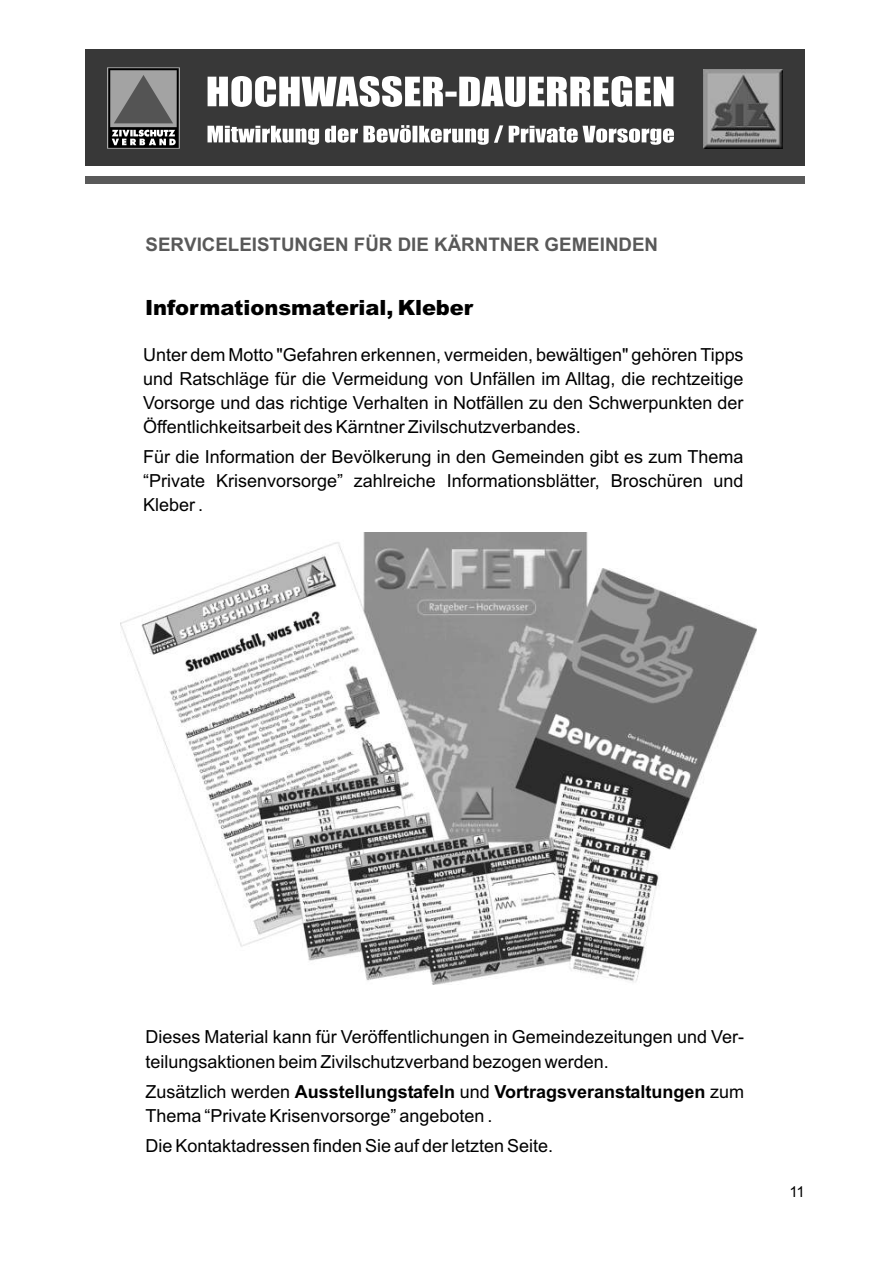
<style>
.page{position:relative;width:894px;height:1263px;background:#fff}
.page>*{position:absolute;margin:0;border:0;box-sizing:border-box;transform-origin:0 0}
.t1{font:900 21px "Arial";color:#000}
.t2{font:700 18.75px "Arial";color:#595959}
.t3{font:18px/24.2px "Arial";color:#000;text-align:justify}
.t4{font:15px "Arial";color:#000}
.s1{font-weight:700}
</style>
<div class="page">
<div style="left:85px;top:49px;width:720px;height:117px;background:#383838"></div>
<svg style="left:107px;top:67px;width:73px;height:82px"></svg>
<div style="left:108px;top:68px;width:71px;height:80px;background:linear-gradient(to right,#000,#000)"></div>
<div style="left:110px;top:70px;width:67px;height:57px;background:#a3a3a3"></div>
<svg style="left:112px;top:130px;width:64px;height:15px"></svg>
<svg style="left:114px;top:75px;width:59px;height:48px"></svg>
<img style="left:704px;top:69px;width:79px;height:79px">
<div style="left:85px;top:176px;width:720px;height:8px;background:#595959"></div>
<svg style="left:208px;top:125px;width:466px;height:20px"></svg>
<svg style="left:208px;top:76px;width:465px;height:31px"></svg>
<img style="left:120px;top:532px;width:636px;height:453px">
<p class="t2" style="left:146px;top:237px;width:514px">SERVICELEISTUNGEN FÜR DIE KÄRNTNER GEMEINDEN</p>
<p class="t1" style="left:145px;top:300px;width:330px">Informationsmaterial, Kleber</p>
<p class="t3" style="left:143px;top:344px;width:602px">Unter dem Motto "Gefahren erkennen, vermeiden, bewältigen" gehören Tipps und Ratschläge für die Vermeidung von Unfällen im Alltag, die rechtzeitige Vorsorge und das richtige Verhalten in Notfällen zu den Schwerpunkten der Öffentlichkeitsarbeit des Kärntner Zivilschutzverbandes.</p>
<p class="t3" style="left:143px;top:446px;width:602px">Für die Information der Bevölkerung in den Gemeinden gibt es zum Thema “Private Krisenvorsorge” zahlreiche Informationsblätter, Broschüren und Kleber .</p>
<p class="t3" style="left:146px;top:1027px;width:600px">Dieses Material kann für Veröffentlichungen in Gemeindezeitungen und Ver&shy;teilungsaktionen beim Zivilschutzverband bezogen werden.</p>
<p class="t3" style="left:146px;top:1081px;width:600px">Zusätzlich werden <span class="s1">Ausstellungstafeln</span> und <span class="s1">Vortragsveranstaltungen</span> zum<br>Thema “Private Krisenvorsorge” angeboten .</p>
<p class="t3" style="left:146px;top:1135px;width:409px">Die Kontaktadressen finden Sie auf der letzten Seite.</p>
<p class="t4" style="left:789px;top:1186px;width:17px">11</p>
</div>
